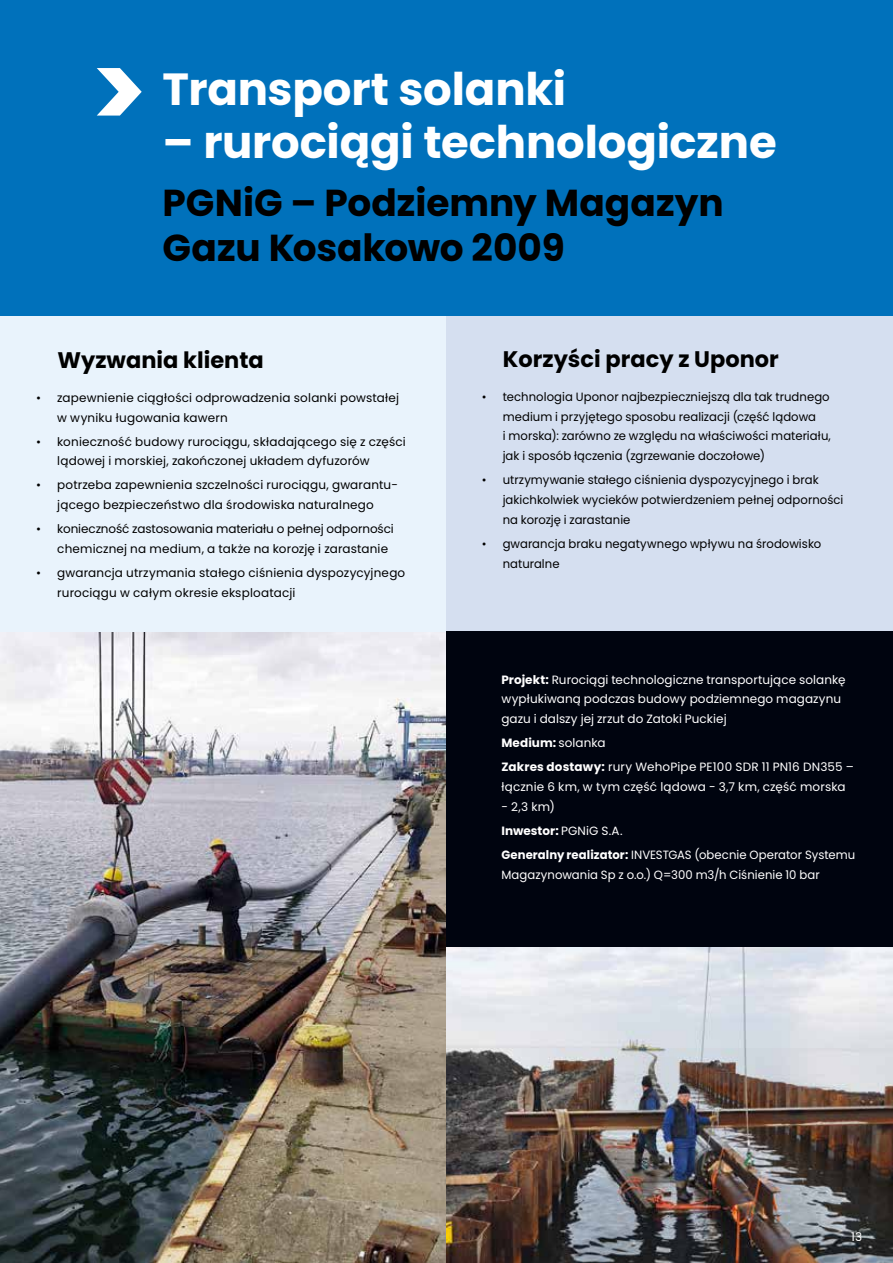
<style>
.page{position:relative;width:893px;height:1263px;background:#fff}
.page>*{position:absolute;margin:0;border:0;box-sizing:border-box;transform-origin:0 0}
.t1{font:700 45px "Poppins";letter-spacing:-.005em;color:#fff}
.t2{font:700 37.5px/45px "Poppins";color:#000}
.t3{font:700 22.5px "Poppins";color:#000}
.t4{font:12px/19.8px "Poppins";letter-spacing:.005em;color:#000}
.t5{font:12px/24px "Poppins";letter-spacing:.005em;color:#fff}
.s1{font-weight:700}
</style>
<div class="page">
<div style="left:0;top:0;width:893px;height:316px;background:#0071bb"></div>
<svg style="left:97px;top:68px;width:45px;height:48px"></svg>
<img style="left:0;top:631px;width:446px;height:632px">
<img style="left:446px;top:947px;width:447px;height:316px">
<div style="left:0;top:316px;width:446px;height:315px;background:#e9f3fc"></div>
<div style="left:446px;top:316px;width:447px;height:315px;background:#d5dff0"></div>
<div style="left:446px;top:631px;width:447px;height:316px;background:#00040f"></div>
<h1 class="t1" style="left:163px;top:63px;width:405px">Transport solanki</h1>
<h1 class="t1" style="left:163px;top:116px;width:616px">– rurociągi technologiczne</h1>
<h2 class="t2" style="left:163px;top:180px;width:563px">PGNiG – Podziemny Magazyn<br>Gazu Kosakowo 2009</h2>
<h3 class="t3" style="left:58px;top:347px;width:208px">Wyzwania klienta</h3>
<p class="t4" style="left:57px;top:388px;width:343px;text-indent:-21px">• zapewnienie ciągłości odprowadzenia solanki powstałej w wyniku ługowania kawern</p>
<p class="t4" style="left:57px;top:431px;width:350px;text-indent:-21px">• konieczność budowy rurociągu, składającego się z części lądowej i morskiej, zakończonej układem dyfuzorów</p>
<p class="t4" style="left:36px;top:475px;width:363px;text-align:center">• potrzeba zapewnienia szczelności rurociągu, gwarantu&shy;jącego bezpieczeństwo dla środowiska naturalnego</p>
<p class="t4" style="left:57px;top:519px;width:338px;text-indent:-21px">• konieczność zastosowania materiału o pełnej odporności chemicznej na medium, a także na korozję i zarastanie</p>
<p class="t4" style="left:57px;top:563px;width:350px;text-indent:-21px">• gwarancja utrzymania stałego ciśnienia dyspozycyjnego rurociągu w całym okresie eksploatacji</p>
<h3 class="t3" style="left:503px;top:346px;width:277px">Korzyści pracy z Uponor</h3>
<p class="t4" style="left:503px;top:387px;width:330px;text-indent:-21px">• technologia Uponor najbezpieczniejszą dla tak trudnego medium i przyjętego sposobu realizacji (część lądowa<br>i morska): zarówno ze względu na właściwości materiału, jak i sposób łączenia (zgrzewanie doczołowe)</p>
<p class="t4" style="left:503px;top:470px;width:342px;text-indent:-21px">• utrzymywanie stałego ciśnienia dyspozycyjnego i brak jakichkolwiek wycieków potwierdzeniem pełnej odporności na korozję i zarastanie</p>
<p class="t4" style="left:503px;top:534px;width:320px;text-indent:-21px">• gwarancja braku negatywnego wpływu na środowisko naturalne</p>
<p class="t5" style="left:501px;top:669px;width:345px;line-height:19.8px"><span class="s1">Projekt:</span> Rurociągi technologiczne transportujące solankę wypłukiwaną podczas budowy podziemnego magazynu gazu i dalszy jej zrzut do Zatoki Puckiej</p>
<p class="t5" style="left:501px;top:731px;width:354px"><span class="s1">Medium:</span> solanka<br><span class="s1">Zakres dostawy:</span> rury WehoPipe PE100 SDR 11 PN16 DN355 –</p>
<p class="t5" style="left:501px;top:775px;width:346px">łącznie 6 km, w tym część lądowa - 3,7 km, część morska</p>
<p class="t5" style="left:501px;top:795px;width:355px">- 2,3 km)<br><span class="s1">Inwestor:</span> PGNiG S.A.<br><span class="s1">Generalny realizator:</span> INVESTGAS (obecnie Operator Systemu</p>
<p class="t5" style="left:501px;top:863px;width:320px">Magazynowania Sp z o.o.) Q=300 m3/h Ciśnienie 10 bar</p>
<p class="t5" style="left:851px;top:1224px;width:12px">13</p>
</div>
